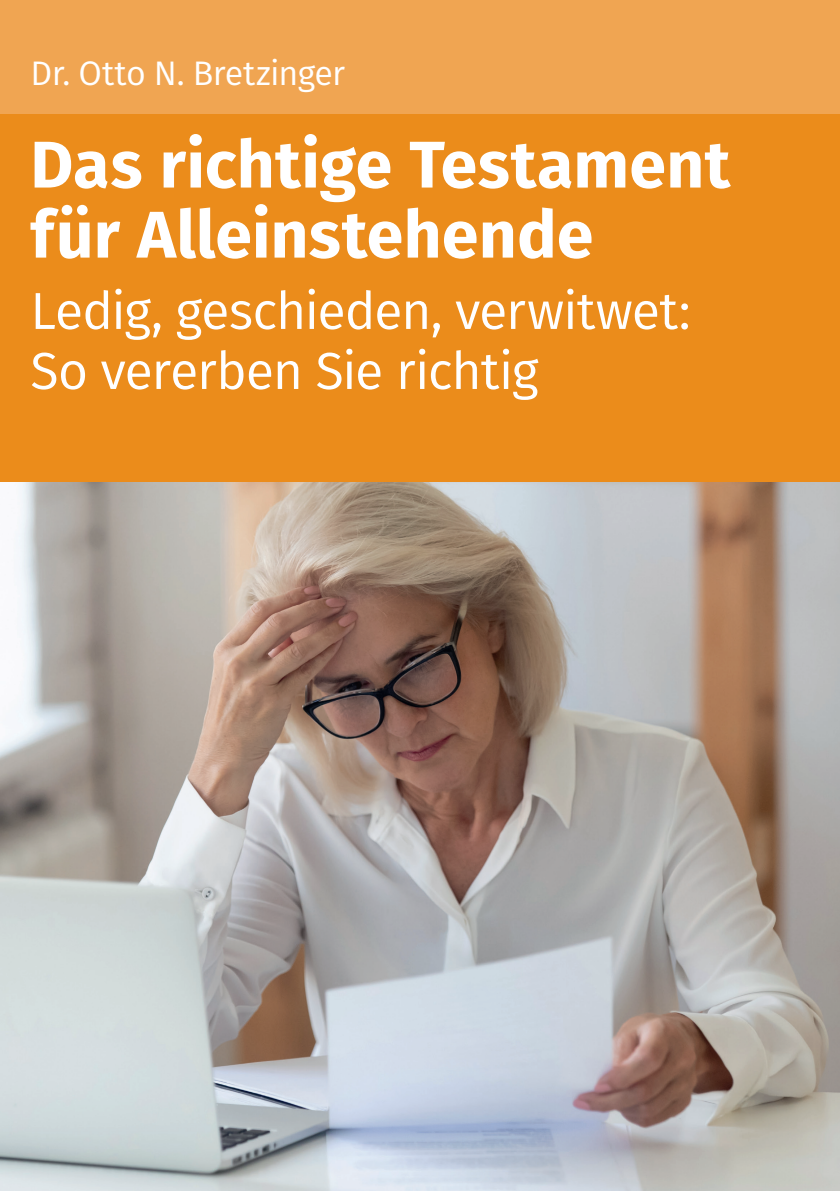
<style>
.page{position:relative;width:840px;height:1191px;background:#fff}
.page>*{position:absolute;margin:0;border:0;box-sizing:border-box;transform-origin:0 0}
.t1{font:700 66px/70px "Fira Sans";letter-spacing:.005em;color:#fff}
.t2{font:52px/60px "Fira Sans";letter-spacing:-.025em;color:#fff}
.t3{font:34px "Fira Sans";letter-spacing:-.02em;color:#fff}
</style>
<div class="page">
<div style="left:0;top:0;width:839px;height:1191px;background:#eb8c1b"></div>
<div style="left:0;top:0;width:839px;height:113px;background:#f0a552"></div>
<img style="left:0;top:482px;width:839px;height:709px">
<p class="t3" style="left:31px;top:48px;width:316px">Dr. Otto N. Bretzinger</p>
<p class="t1" style="left:30px;top:125px;width:701px">Das richtige Testament für Alleinstehende</p>
<p class="t2" style="left:30px;top:279px;width:661px">Ledig, geschieden, verwitwet:<br>So vererben Sie richtig</p>
</div>
